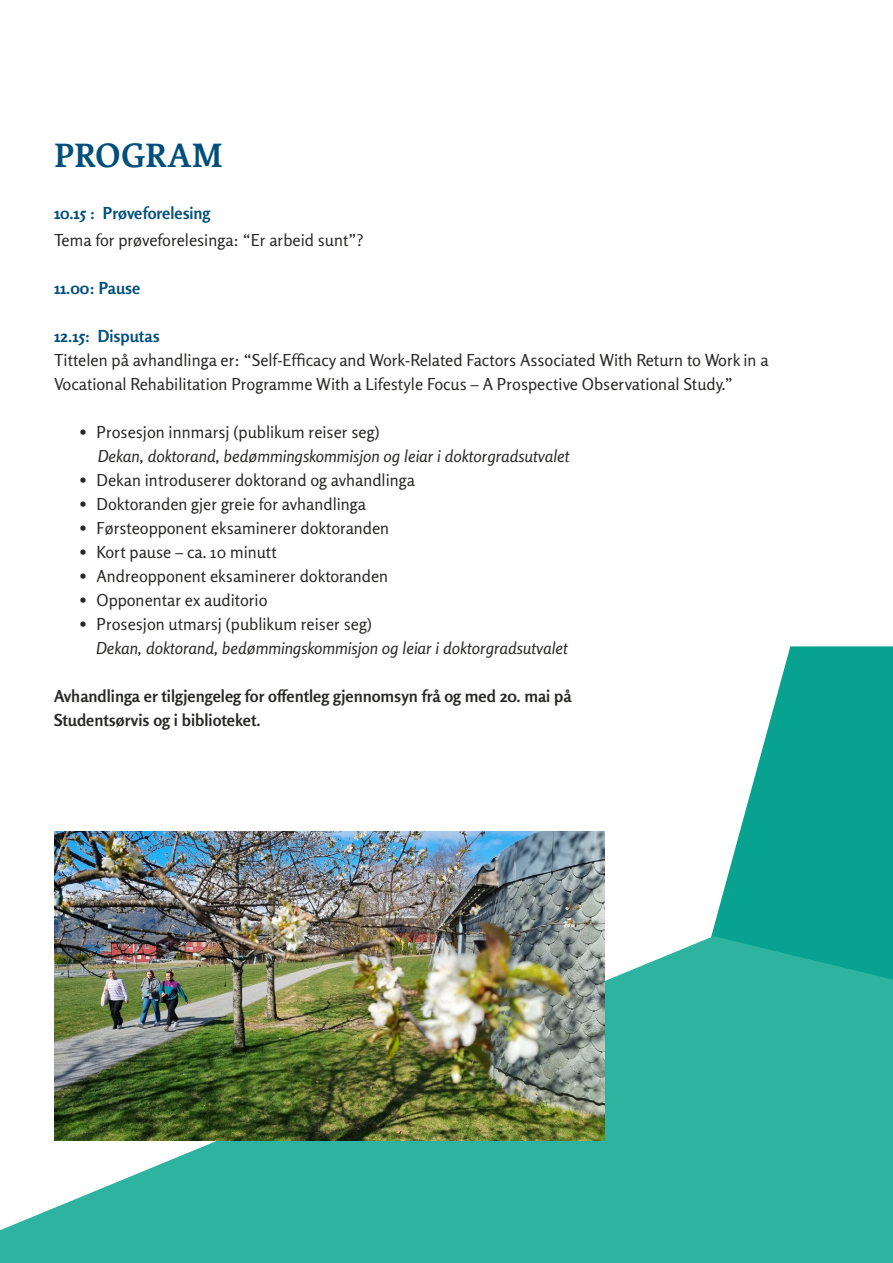
<style>
.page{position:relative;width:893px;height:1263px;background:#fff}
.page>*{position:absolute;margin:0;border:0;box-sizing:border-box;transform-origin:0 0}
.t1{font:700 36px "Karmina";letter-spacing:.01em;color:#004f7a}
.t2{font:16.5px/24px "Rosario";color:#282827}
.t3{font:italic 16.5px "Rosario";color:#282827}
.t4{font:700 16.5px/24px "Rosario";color:#282827}
.t5{font:700 16.5px "Rosario";color:#004f7a}
</style>
<div class="page">
<svg style="left:711px;top:646px;width:182px;height:290px;fill:#08a290"></svg>
<svg style="left:0;top:936px;width:893px;height:327px;fill:#2eb3a1"></svg>
<img style="left:54px;top:831px;width:550px;height:310px">
<h1 class="t1" style="left:54px;top:135px;width:170px">PROGRAM</h1>
<p class="t5" style="left:54px;top:203px;width:158px">10.15 : Prøveforelesing</p>
<p class="t2" style="left:54px;top:228px;width:311px">Tema for prøveforelesinga: “Er arbeid sunt”?</p>
<p class="t5" style="left:54px;top:278px;width:88px">11.00: Pause</p>
<p class="t5" style="left:54px;top:326px;width:107px">12.15: Disputas</p>
<p class="t2" style="left:54px;top:348px;width:716px">Tittelen på avhandlinga er: “Self-Efficacy and Work-Related Factors Associated With Return to Work in a<br>Vocational Rehabilitation Programme With a Lifestyle Focus – A Prospective Observational Study.”</p>
<p class="t2" style="left:80px;top:420px;width:302px">• Prosesjon innmarsj (publikum reiser seg)</p>
<p class="t3" style="left:98px;top:446px;width:473px">Dekan, doktorand, bedømmingskommisjon og leiar i doktorgradsutvalet</p>
<p class="t2" style="left:80px;top:468px;width:337px">• Dekan introduserer doktorand og avhandlinga</p>
<p class="t2" style="left:80px;top:492px;width:288px">• Doktoranden gjer greie for avhandlinga</p>
<p class="t2" style="left:80px;top:516px;width:311px">• Førsteopponent eksaminerer doktoranden</p>
<p class="t2" style="left:80px;top:540px;width:199px">• Kort pause – ca. 10 minutt</p>
<p class="t2" style="left:80px;top:564px;width:310px">• Andreopponent eksaminerer doktoranden</p>
<p class="t2" style="left:80px;top:588px;width:189px">• Opponentar ex auditorio</p>
<p class="t2" style="left:80px;top:612px;width:294px">• Prosesjon utmarsj (publikum reiser seg)</p>
<p class="t3" style="left:96px;top:638px;width:473px">Dekan, doktorand, bedømmingskommisjon og leiar i doktorgradsutvalet</p>
<p class="t4" style="left:54px;top:684px;width:519px">Avhandlinga er tilgjengeleg for offentleg gjennomsyn frå og med 20. mai på<br>Studentsørvis og i biblioteket.</p>
</div>
